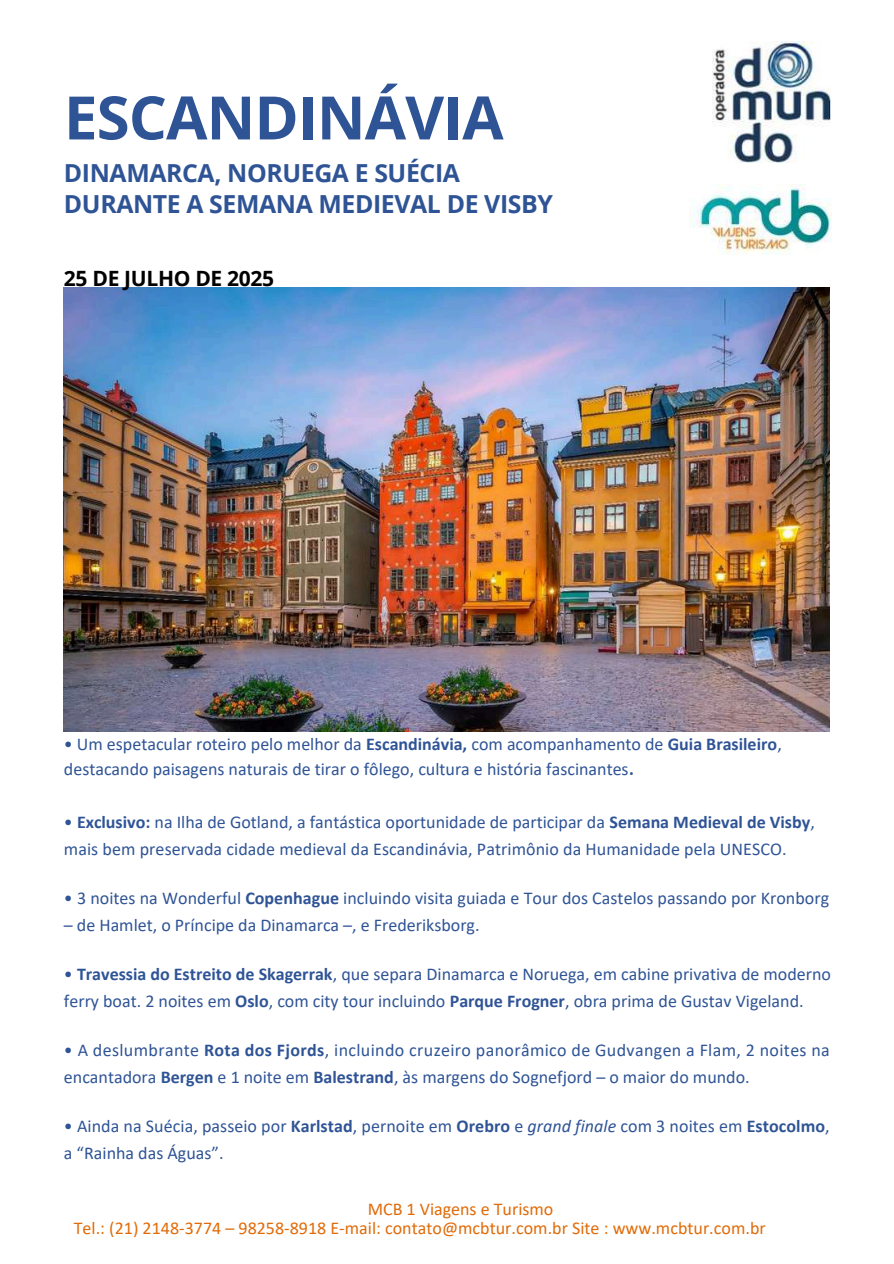
<style>
.page{position:relative;width:894px;height:1264px;background:#fff}
.page>*{position:absolute;margin:0;border:0;box-sizing:border-box;transform-origin:0 0}
.t1{font:700 60px "Open Sans";letter-spacing:-.015em;color:#2f5496}
.t2{font:700 24.9px/30.3px "Open Sans";letter-spacing:-.015em;color:#2f5496}
.t3{font:700 21px "Open Sans";letter-spacing:-.015em;color:#000}
.t4{font:18px/27px "Calibri";color:#2f5496}
.t5{font:18px/27px "Calibri";letter-spacing:.02em;color:#2f5496}
.t6{font:18px/18.3px "Calibri";color:#e16b08}
.s1{font-weight:700}
.s2{font-style:italic}
</style>
<div class="page">
<img style="left:64px;top:288px;width:765px;height:443px">
<img style="left:712px;top:42px;width:118px;height:120px">
<img style="left:689px;top:184px;width:142px;height:70px">
<h1 class="t1" style="left:64px;top:75px;width:441px">ESCANDINÁVIA</h1>
<h2 class="t2" style="left:64px;top:157px;width:490px">DINAMARCA, NORUEGA E SUÉCIA<br>DURANTE A SEMANA MEDIEVAL DE VISBY</h2>
<p class="t3" style="left:64px;top:263px;width:212px">25 DE JULHO DE 2025</p>
<p class="t4" style="left:64px;top:733px;width:719px;line-height:24.8px">• Um espetacular roteiro pelo melhor da <span class="s1">Escandinávia,</span> com acompanhamento de <span class="s1">Guia Brasileiro</span>, destacando paisagens naturais de tirar o fôlego, cultura e história fascinantes<span class="s1">.</span></p>
<p class="t4" style="left:64px;top:810px;width:752px">• <span class="s1">Exclusivo:</span> na Ilha de Gotland, a fantástica oportunidade de participar da <span class="s1">Semana Medieval de Visby</span>, mais bem preservada cidade medieval da Escandinávia, Patrimônio da Humanidade pela UNESCO.</p>
<p class="t4" style="left:64px;top:886px;width:766px">• 3 noites na Wonderful <span class="s1">Copenhague</span> incluindo visita guiada e Tour dos Castelos passando por Kronborg</p>
<p class="t4" style="left:64px;top:913px;width:417px">– de Hamlet, o Príncipe da Dinamarca –, e Frederiksborg.</p>
<p class="t4" style="left:64px;top:961px;width:768px">• <span class="s1">Travessia do Estreito de Skagerrak</span>, que separa Dinamarca e Noruega, em cabine privativa de moderno ferry boat. 2 noites em <span class="s1">Oslo</span>, com city tour incluindo <span class="s1">Parque Frogner</span>, obra prima de Gustav Vigeland.</p>
<p class="t5" style="left:64px;top:1037px;width:767px">• A deslumbrante <span class="s1">Rota dos Fjords</span>, incluindo cruzeiro panorâmico de Gudvangen a Flam, 2 noites na encantadora <span class="s1">Bergen</span> e 1 noite em <span class="s1">Balestrand</span>, às margens do Sognefjord – o maior do mundo.</p>
<p class="t4" style="left:64px;top:1113px;width:767px">• Ainda na Suécia, passeio por <span class="s1">Karlstad</span>, pernoite em <span class="s1">Orebro</span> e <span class="s2">grand finale</span> com 3 noites em <span class="s1">Estocolmo</span>, a “Rainha das Águas”.</p>
<p class="t6" style="left:74px;top:1201px;width:693px;text-indent:294px">MCB 1 Viagens e Turismo<br>Tel.: (21) 2148-3774 – 98258-8918 E-mail: contato@mcbtur.com.br Site : www.mcbtur.com.br</p>
</div>
